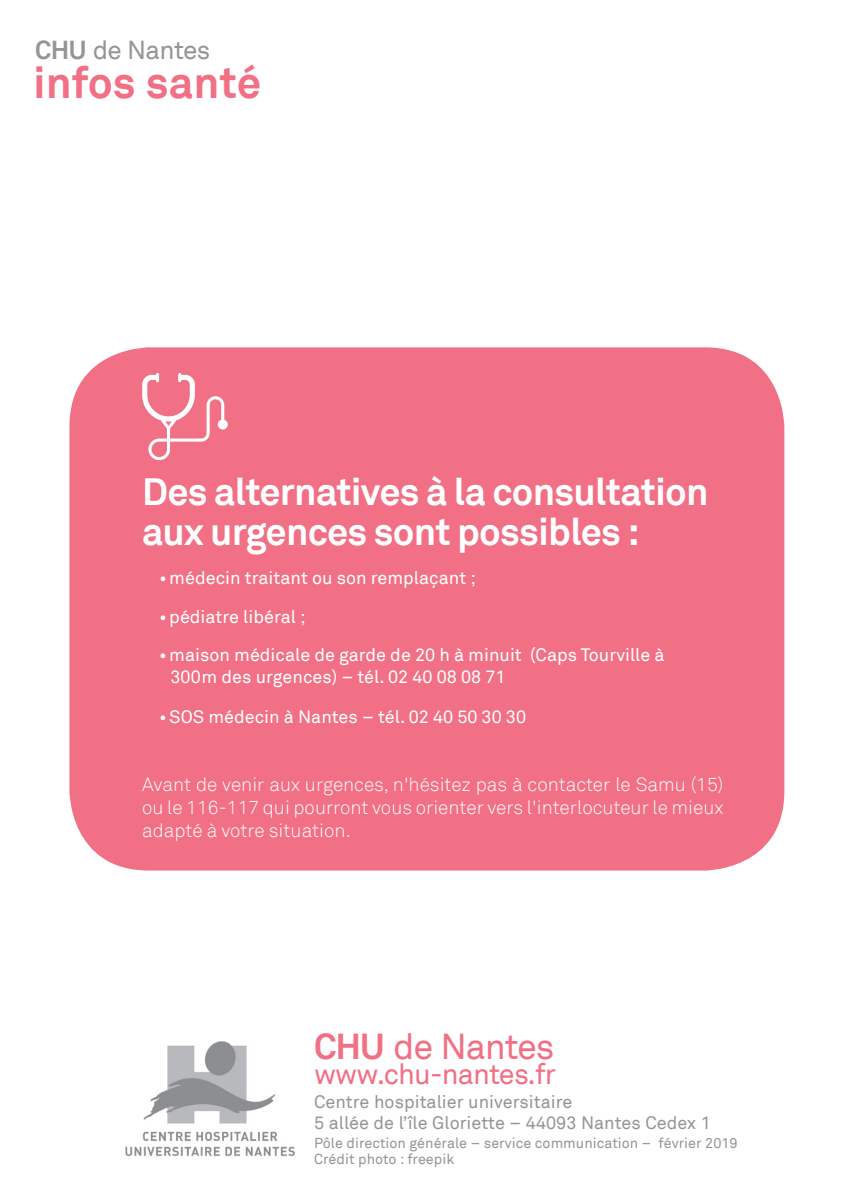
<style>
.page{position:relative;width:842px;height:1191px;background:#fff}
.page>*{position:absolute;margin:0;border:0;box-sizing:border-box;transform-origin:0 0}
.t1{font:700 44px "Akkurat";color:#f17085}
.t2{font:700 38px/40px "Akkurat";letter-spacing:-.02em;color:#fff}
.t3{font:36px "Akkurat";letter-spacing:-.03em;color:#f17085}
.t4{font:28.8px "Akkurat";letter-spacing:-.03em;color:#f17085}
.t5{font:26px "Akkurat";letter-spacing:-.025em;color:#939598}
.t6{font:300 19px/22.8px "Akkurat";color:#fff;text-align:justify}
.t7{font:18px/21.6px "Akkurat";color:#fff}
.t8{font:18px/21.6px "Akkurat";color:#939598}
.t9{font:14.4px/16px "Akkurat";color:#939598}
.s1{font-weight:700}
</style>
<div class="page">
<div style="left:69px;top:347px;width:715px;height:523px;background:#f17085;border-radius:79px"></div>
<img style="left:125px;top:1041px;width:170px;height:116px">
<svg style="left:142px;top:373px;width:86px;height:87px"></svg>
<h3 class="t5" style="left:35px;top:34px;width:177px"><span class="s1">CHU</span> de Nantes</h3>
<h1 class="t1" style="left:33px;top:55px;width:230px">infos santé</h1>
<h2 class="t2" style="left:142px;top:472px;width:568px">Des alternatives à la consultation aux urgences sont possibles :</h2>
<p class="t7" style="left:159px;top:567px;width:318px">•médecin traitant ou son remplaçant ;</p>
<p class="t7" style="left:159px;top:606px;width:148px">•pédiatre libéral ;</p>
<p class="t7" style="left:171px;top:644px;width:495px;text-indent:-11px">•maison médicale de garde de 20 h à minuit (Caps Tourville à<br>300m des urgences) – tél. 02 40 08 08 71</p>
<p class="t7" style="left:159px;top:706px;width:368px">•SOS médecin à Nantes – tél. 02 40 50 30 30</p>
<p class="t6" style="left:142px;top:773px;width:583px">Avant de venir aux urgences, n'hésitez pas à contacter le Samu (15) ou le 116-117 qui pourront vous orienter vers l'interlocuteur le mieux adapté à votre situation.</p>
<h3 class="t3" style="left:314px;top:1025px;width:242px"><span class="s1">CHU</span> de Nantes</h3>
<h3 class="t4" style="left:314px;top:1057px;width:243px">www.chu-nantes.fr</h3>
<p class="t8" style="left:314px;top:1091px;width:398px">Centre hospitalier universitaire<br>5 allée de l’île Gloriette – 44093 Nantes Cedex 1</p>
<p class="t9" style="left:314px;top:1134px;width:425px">Pôle direction générale – service communication – février 2019<br>Crédit photo : freepik</p>
</div>
